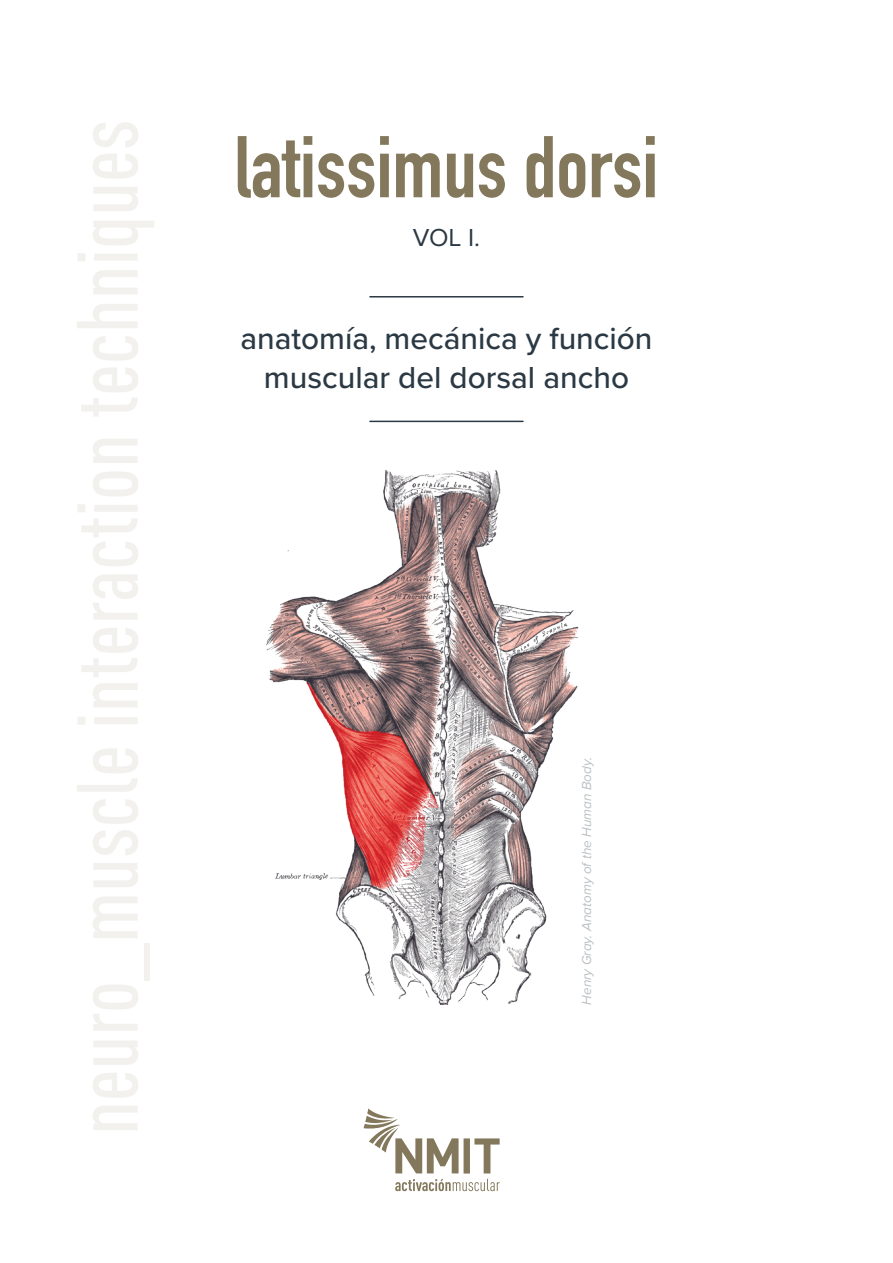
<style>
.page{position:relative;width:893px;height:1263px;background:#fff}
.page>*{position:absolute;margin:0;border:0;box-sizing:border-box;transform-origin:0 0}
.t1{font:700 85.95px "DIN Condensed";color:#83785b}
.t2{font:500 31.5px/39px "Proxima Nova";color:#2b3944;text-align:center}
.t3{font:25.5px "Proxima Nova";color:#2b3944}
.t4{font:italic 13.5px "Proxima Nova";color:#727d85}
</style>
<div class="page">
<img style="left:266px;top:470px;width:313px;height:535px">
<hr style="left:370px;top:296px;width:153px;height:1px;background:#2b3944">
<hr style="left:370px;top:421px;width:153px;height:1px;background:#2b3944">
<svg style="left:364px;top:1108px;width:136px;height:65px"></svg>
<svg style="left:395px;top:1179px;width:105px;height:12px"></svg>
<h1 class="t1" style="left:235px;top:117px;width:425px">latissimus dorsi</h1>
<p class="t3" style="left:413px;top:218px;width:69px">VOL I.</p>
<p class="t2" style="left:240px;top:318px;width:413px">anatomía, mecánica y función muscular del dorsal ancho</p>
<p class="t4" style="left:576px;top:1005px;width:249px;rotate:-90deg">Henry Gray. Anatomy of the Human Body.</p>
</div>
